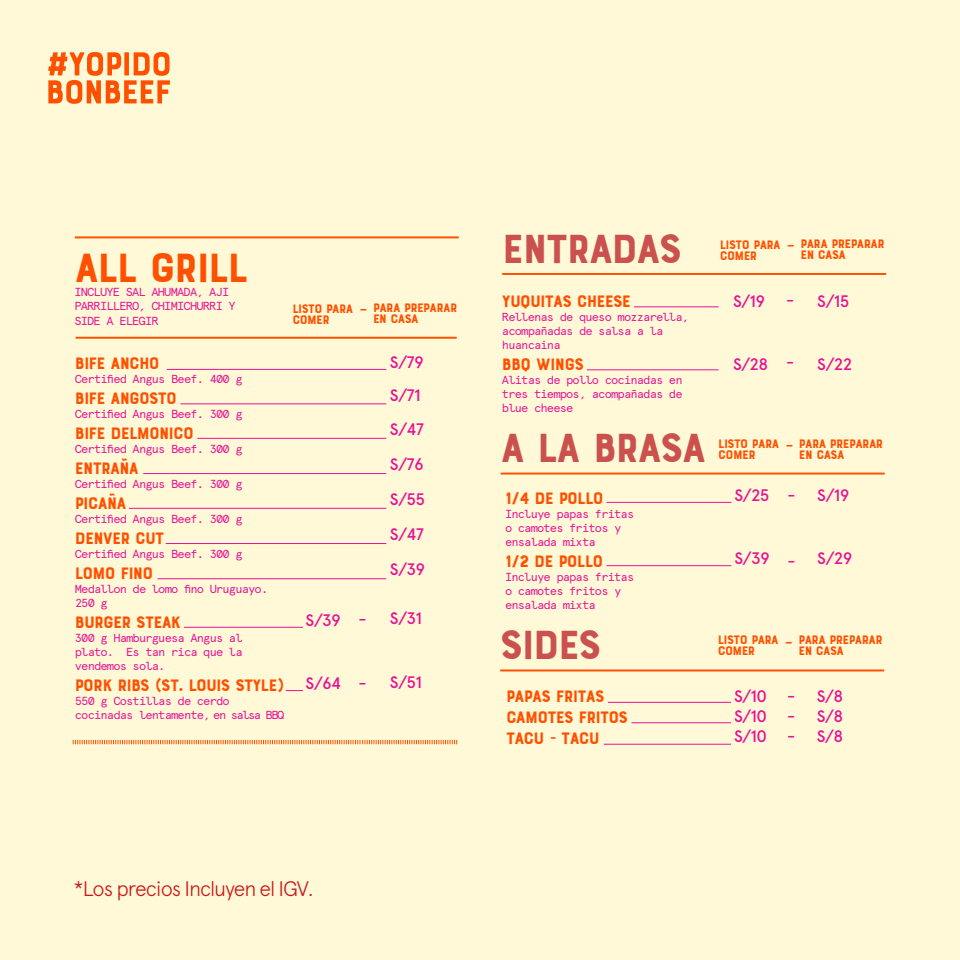
<style>
.page{position:relative;width:960px;height:960px;background:#fff9d7}
.page>*{position:absolute;margin:0;border:0;box-sizing:border-box;transform-origin:0 0}
.t1{font:43.2px "Bourton Base";letter-spacing:-.05em;color:#ff5000}
.t2{font:43px "Bourton Base";letter-spacing:-.05em;color:#ca514e}
.t3{font:300 21px "Apercu";letter-spacing:-.05em;color:#cc1719}
.t4{font:17.5px/21px "Bourton Base";letter-spacing:-.05em;color:#ff5000}
.t5{font:500 16.6px/34.5px "Apercu";letter-spacing:-.04em;color:#e71294;text-align:justify}
.t6{font:500 16.6px "Apercu";color:#ff5000}
.t7{font:13px/11px "Bourton Base";letter-spacing:-.05em;color:#ff5000}
.t8{font:11.7px/14px "Apercu Mono";letter-spacing:-.07em;color:#e71294}
</style>
<div class="page">
<hr style="left:76px;top:337px;width:381px;height:2px;background:#ff5000">
<hr style="left:75px;top:236px;width:384px;height:2px;background:#ff5000">
<hr style="left:167px;top:369px;width:219px;height:1px;background:#e71294">
<hr style="left:180px;top:404px;width:206px;height:1px;background:#e71294">
<hr style="left:197px;top:438px;width:189px;height:1px;background:#e71294">
<hr style="left:143px;top:473px;width:243px;height:1px;background:#e71294">
<hr style="left:129px;top:508px;width:257px;height:1px;background:#e71294">
<hr style="left:166px;top:543px;width:220px;height:1px;background:#e71294">
<hr style="left:158px;top:579px;width:228px;height:1px;background:#e71294">
<hr style="left:184px;top:627px;width:119px;height:1px;background:#e71294">
<svg style="left:286px;top:690px;width:17px;height:1px"></svg>
<hr style="left:502px;top:273px;width:384px;height:2px;background:#ff5000">
<hr style="left:587px;top:370px;width:132px;height:1px;background:#e71294">
<hr style="left:634px;top:307px;width:85px;height:1px;background:#e71294">
<hr style="left:500px;top:669px;width:384px;height:2px;background:#ff5000">
<hr style="left:608px;top:702px;width:123px;height:1px;background:#e71294">
<hr style="left:631px;top:723px;width:100px;height:1px;background:#e71294">
<hr style="left:604px;top:744px;width:127px;height:1px;background:#e71294">
<hr style="left:501px;top:473px;width:384px;height:2px;background:#ff5000">
<hr style="left:607px;top:502px;width:124px;height:1px;background:#e71294">
<hr style="left:607px;top:565px;width:124px;height:1px;background:#e71294">
<svg style="left:73px;top:740px;width:384px;height:4px"></svg>
<svg style="left:48px;top:52px;width:122px;height:52px"></svg>
<h1 class="t1" style="left:74px;top:241px;width:176px">ALL GRILL</h1>
<p class="t8" style="left:74px;top:285px;width:163px">INCLUYE SAL AHUMADA, AJI<br>PARRILLERO, CHIMICHURRI Y<br>SIDE A ELEGIR</p>
<p class="t7" style="left:373px;top:302px;width:86px">PARA PREPARAR<br>EN CASA</p>
<p class="t7" style="left:292px;top:304px;width:62px">LISTO PARA<br>COMER</p>
<h3 class="t6" style="left:359px;top:299px;width:10px">-</h3>
<h3 class="t4" style="left:75px;top:353px;width:87px">BIFE ANCHO</h3>
<p class="t8" style="left:75px;top:372px;width:169px">Certified Angus Beef. 400 g</p>
<h3 class="t4" style="left:75px;top:388px;width:104px">BIFE ANGOSTO</h3>
<p class="t8" style="left:75px;top:407px;width:169px">Certified Angus Beef. 300 g</p>
<h3 class="t4" style="left:75px;top:423px;width:121px">BIFE DELMONICO</h3>
<p class="t8" style="left:75px;top:442px;width:169px">Certified Angus Beef. 300 g</p>
<h3 class="t4" style="left:75px;top:458px;width:66px">ENTRAÑA</h3>
<p class="t8" style="left:75px;top:477px;width:169px">Certified Angus Beef. 300 g</p>
<h3 class="t4" style="left:75px;top:493px;width:53px">PICAÑA</h3>
<p class="t8" style="left:75px;top:512px;width:169px">Certified Angus Beef. 300 g</p>
<h3 class="t4" style="left:75px;top:528px;width:91px">DENVER CUT</h3>
<p class="t8" style="left:75px;top:547px;width:169px">Certified Angus Beef. 300 g</p>
<h3 class="t4" style="left:75px;top:563px;width:80px">LOMO FINO</h3>
<p class="t8" style="left:75px;top:582px;width:195px">Medallon de lomo fino Uruguayo.<br>250 g</p>
<h3 class="t4" style="left:75px;top:612px;width:108px">BURGER STEAK</h3>
<p class="t8" style="left:75px;top:631px;width:169px;text-align:justify">300 g Hamburguesa Angus al plato. Es tan rica que la vendemos sola.</p>
<h3 class="t4" style="left:75px;top:675px;width:211px">PORK RIBS (ST. LOUIS STYLE)</h3>
<p class="t8" style="left:75px;top:694px;width:211px">550 g Costillas de cerdo cocinadas lentamente, en salsa BBQ</p>
<h3 class="t5" style="left:306px;top:603px;width:37px">S/39</h3>
<h3 class="t5" style="left:359px;top:602px;width:10px">-</h3>
<h3 class="t5" style="left:306px;top:666px;width:37px">S/64</h3>
<h3 class="t5" style="left:359px;top:666px;width:10px">-</h3>
<h3 class="t5" style="left:390px;top:345px;width:37px;text-align:left">S/79<br>S/71<br>S/47<br>S/76<br>S/55<br>S/47<br>S/39</h3>
<h3 class="t5" style="left:390px;top:601px;width:34px">S/31</h3>
<h3 class="t5" style="left:390px;top:665px;width:34px">S/51</h3>
<h2 class="t2" style="left:502px;top:222px;width:182px">ENTRADAS</h2>
<p class="t7" style="left:801px;top:238px;width:86px">PARA PREPARAR<br>EN CASA</p>
<p class="t7" style="left:720px;top:240px;width:62px">LISTO PARA<br>COMER</p>
<h3 class="t6" style="left:787px;top:235px;width:10px">-</h3>
<h3 class="t5" style="left:786px;top:283px;width:10px">-</h3>
<h3 class="t5" style="left:733px;top:283px;width:34px">S/19</h3>
<h3 class="t5" style="left:817px;top:283px;width:34px">S/15</h3>
<h3 class="t4" style="left:502px;top:291px;width:131px">YUQUITAS CHEESE</h3>
<p class="t8" style="left:502px;top:310px;width:189px">Rellenas de queso mozzarella, acompañadas de salsa a la huancaina</p>
<h3 class="t4" style="left:502px;top:354px;width:84px">BBQ WINGS</h3>
<p class="t8" style="left:502px;top:373px;width:182px;text-align:justify">Alitas de pollo cocinadas en tres tiempos, acompañadas de blue cheese</p>
<h3 class="t5" style="left:733px;top:346px;width:37px">S/28</h3>
<h3 class="t5" style="left:817px;top:346px;width:37px">S/22</h3>
<h3 class="t5" style="left:786px;top:344px;width:10px">-</h3>
<h2 class="t2" style="left:500px;top:421px;width:208px">A LA BRASA</h2>
<p class="t7" style="left:799px;top:438px;width:86px">PARA PREPARAR<br>EN CASA</p>
<p class="t7" style="left:718px;top:438px;width:62px">LISTO PARA<br>COMER</p>
<h3 class="t6" style="left:785px;top:435px;width:10px">-</h3>
<h3 class="t4" style="left:505px;top:488px;width:100px">1/4 DE POLLO</h3>
<p class="t8" style="left:505px;top:507px;width:131px">Incluye papas fritas o camotes fritos y ensalada mixta</p>
<h3 class="t4" style="left:505px;top:551px;width:100px">1/2 DE POLLO</h3>
<p class="t8" style="left:505px;top:570px;width:131px">Incluye papas fritas o camotes fritos y ensalada mixta</p>
<h3 class="t5" style="left:734px;top:478px;width:37px">S/25</h3>
<h3 class="t5" style="left:734px;top:541px;width:37px">S/39</h3>
<h3 class="t5" style="left:788px;top:478px;width:10px">-</h3>
<h3 class="t5" style="left:788px;top:544px;width:10px">-</h3>
<h3 class="t5" style="left:817px;top:478px;width:34px">S/19</h3>
<h3 class="t5" style="left:817px;top:541px;width:37px">S/29</h3>
<h2 class="t2" style="left:500px;top:618px;width:103px">SIDES</h2>
<p class="t7" style="left:799px;top:635px;width:86px">PARA PREPARAR<br>EN CASA</p>
<p class="t7" style="left:718px;top:635px;width:62px">LISTO PARA<br>COMER</p>
<h3 class="t6" style="left:785px;top:632px;width:10px">-</h3>
<h3 class="t4" style="left:506px;top:686px;width:123px">PAPAS FRITAS<br>CAMOTES FRITOS<br>TACU - TACU</h3>
<h3 class="t5" style="left:734px;top:686px;width:35px;line-height:20px">S/10<br>S/10<br>S/10</h3>
<h3 class="t5" style="left:787px;top:686px;width:10px;line-height:20px">- - -</h3>
<h3 class="t5" style="left:817px;top:686px;width:28px;line-height:20px">S/8<br>S/8<br>S/8</h3>
<h3 class="t3" style="left:73px;top:876px;width:242px">*Los precios Incluyen el IGV.</h3>
</div>
